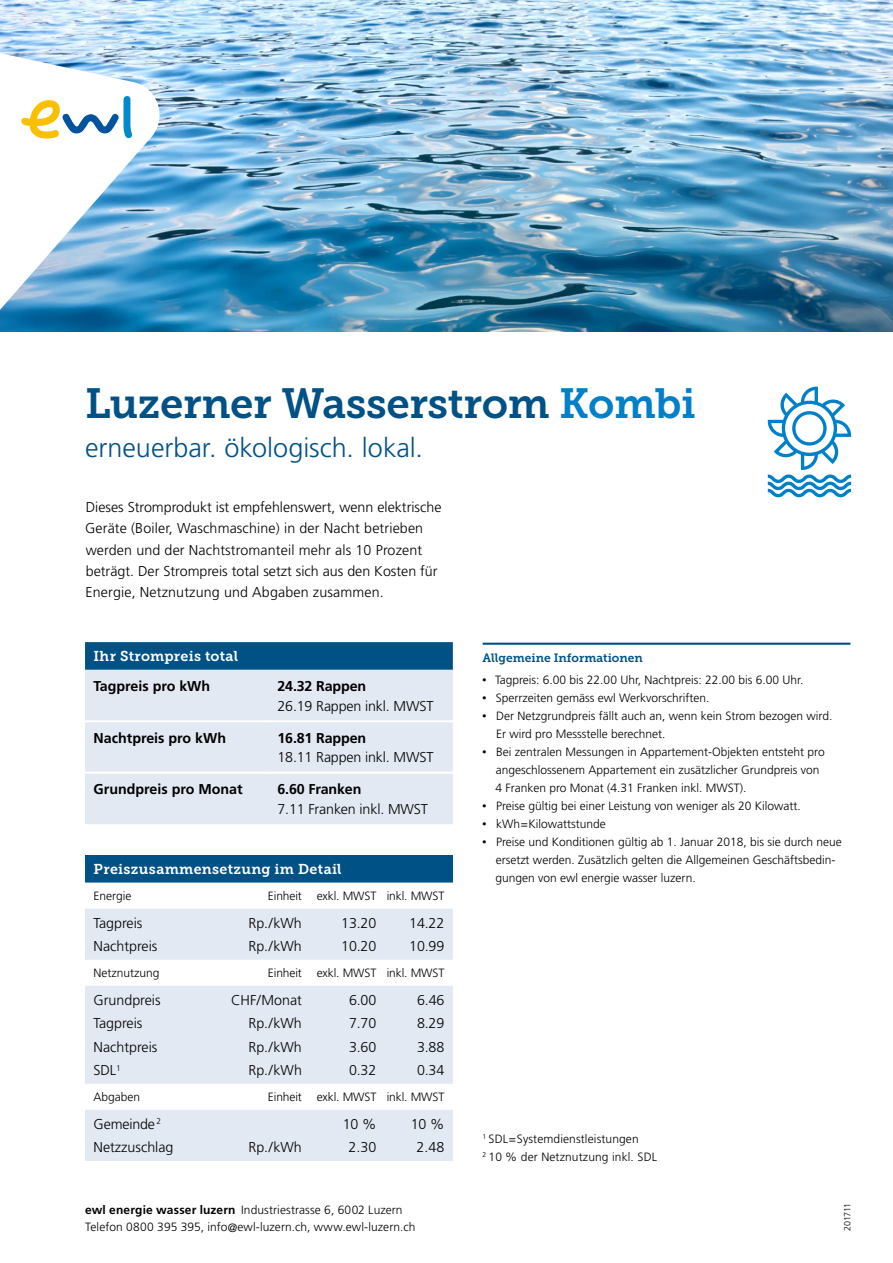
<style>
.page{position:relative;width:893px;height:1263px;background:#fff}
.page>*{position:absolute;margin:0;border:0;box-sizing:border-box;transform-origin:0 0}
.t1{font:42px "Museo Slab 700";letter-spacing:-.01em;color:#005185}
.t2{font:300 27px "Frutiger LT Std";color:#005185}
.t3{font:300 14.25px/21px "Frutiger LT Std";color:#000}
.t4{font:700 14.25px "Frutiger LT Std";color:#000}
.t5{font:14.25px "Museo Slab 700";letter-spacing:.02em;color:#fff}
.t6{font:300 12px/18px "Frutiger LT Std";color:#000}
.t7{font:12px "Museo Slab 700";color:#005185}
.t8{font:300 9px "Frutiger LT Std";letter-spacing:-.025em;color:#000}
.s1{color:#0080c8}
.s2{font-size:9px}
.s3{font-weight:700}
</style>
<div class="page">
<hr style="left:483px;top:643px;width:367px;height:2px;background:#005185">
<svg style="left:85px;top:642px;width:368px;height:28px;background:#035386"></svg>
<div style="left:85px;top:670px;width:368px;height:154px;background:#e2e9f3"></div>
<hr style="left:85px;top:720px;width:184px;height:2px;background:#fff">
<hr style="left:269px;top:720px;width:184px;height:2px;background:#fff">
<hr style="left:85px;top:772px;width:184px;height:2px;background:#fff">
<hr style="left:269px;top:772px;width:184px;height:2px;background:#fff">
<div style="left:85px;top:855px;width:368px;height:27px;background:#005185"></div>
<svg style="left:85px;top:882px;width:368px;height:1px"></svg>
<svg style="left:85px;top:908px;width:368px;height:253px;fill:#e2e9f3"></svg>
<div style="left:85px;top:986px;width:368px;height:98px;background:#e2e9f3"></div>
<svg style="left:768px;top:387px;width:83px;height:110px"></svg>
<img style="left:0;top:0;width:893px;height:332px">
<svg style="left:0;top:53px;width:160px;height:257px"></svg>
<h1 class="t1" style="left:85px;top:380px;width:612px">Luzerner Wasserstrom <span class="s1">Kombi</span></h1>
<h2 class="t2" style="left:85px;top:433px;width:339px">erneuerbar. ökologisch. lokal.</h2>
<p class="t3" style="left:85px;top:497px;width:358px">Dieses Stromprodukt ist empfehlenswert, wenn elektrische Geräte (Boiler, Waschmaschine) in der Nacht betrieben werden und der Nachtstromanteil mehr als 10 Prozent beträgt. Der Strompreis total setzt sich aus den Kosten für Energie, Netznutzung und Abgaben zusammen.</p>
<p class="t5" style="left:94px;top:648px;width:146px">Ihr Strompreis total</p>
<p class="t4" style="left:94px;top:678px;width:118px">Tagpreis pro kWh</p>
<p class="t4" style="left:277px;top:678px;width:90px">24.32 Rappen</p>
<p class="t3" style="left:277px;top:695px;width:158px">26.19 Rappen inkl. MWST</p>
<p class="t4" style="left:94px;top:729px;width:134px">Nachtpreis pro kWh</p>
<p class="t4" style="left:277px;top:729px;width:90px">16.81 Rappen</p>
<p class="t3" style="left:277px;top:747px;width:158px">18.11 Rappen inkl. MWST</p>
<p class="t4" style="left:94px;top:781px;width:151px">Grundpreis pro Monat</p>
<p class="t4" style="left:277px;top:781px;width:85px">6.60 Franken</p>
<p class="t3" style="left:277px;top:798px;width:152px">7.11 Franken inkl. MWST</p>
<p class="t7" style="left:483px;top:651px;width:162px">Allgemeine Informationen</p>
<p class="t6" style="left:482px;top:671px;width:323px"><span class="s2">•</span> Tagpreis: 6.00 bis 22.00 Uhr, Nachtpreis: 22.00 bis 6.00 Uhr.</p>
<p class="t6" style="left:482px;top:689px;width:229px"><span class="s2">•</span> Sperrzeiten gemäss ewl Werkvorschriften.</p>
<p class="t6" style="left:496px;top:707px;width:338px;text-indent:-14px"><span class="s2">•</span> Der Netzgrundpreis fällt auch an, wenn kein Strom bezogen wird.<br>Er wird pro Messstelle berechnet.</p>
<p class="t6" style="left:495px;top:743px;width:331px;text-indent:-13px"><span class="s2">•</span> Bei zentralen Messungen in Appartement-Objekten entsteht pro angeschlossenem Appartement ein zusätzlicher Grundpreis von<br>4 Franken pro Monat (4.31 Franken inkl. MWST).</p>
<p class="t6" style="left:482px;top:797px;width:320px"><span class="s2">•</span> Preise gültig bei einer Leistung von weniger als 20 Kilowatt.</p>
<p class="t6" style="left:482px;top:815px;width:125px"><span class="s2">•</span> kWh=Kilowattstunde</p>
<p class="t6" style="left:496px;top:833px;width:348px;text-indent:-13px"><span class="s2">•</span> Preise und Konditionen gültig ab 1. Januar 2018, bis sie durch neue ersetzt werden. Zusätzlich gelten die Allgemeinen Geschäftsbedin&shy;gungen von ewl energie wasser luzern.</p>
<p class="t5" style="left:94px;top:861px;width:250px">Preiszusammensetzung im Detail</p>
<p class="t6" style="left:94px;top:887px;width:40px">Energie</p>
<p class="t6" style="left:268px;top:887px;width:178px">Einheit exkl. MWST inkl. MWST</p>
<p class="t3" style="left:94px;top:912px;width:50px">Tagpreis</p>
<p class="t3" style="left:248px;top:912px;width:55px">Rp./kWh</p>
<p class="t3" style="left:341px;top:912px;width:37px">13.20</p>
<p class="t3" style="left:409px;top:912px;width:37px">14.22</p>
<p class="t3" style="left:94px;top:936px;width:65px">Nachtpreis</p>
<p class="t3" style="left:248px;top:936px;width:55px">Rp./kWh</p>
<p class="t3" style="left:341px;top:936px;width:37px">10.20</p>
<p class="t3" style="left:409px;top:936px;width:37px">10.99</p>
<p class="t6" style="left:94px;top:964px;width:68px">Netznutzung</p>
<p class="t6" style="left:268px;top:964px;width:178px">Einheit exkl. MWST inkl. MWST</p>
<p class="t3" style="left:94px;top:990px;width:69px">Grundpreis</p>
<p class="t3" style="left:231px;top:990px;width:72px">CHF/Monat</p>
<p class="t3" style="left:349px;top:990px;width:29px">6.00</p>
<p class="t3" style="left:417px;top:990px;width:29px">6.46</p>
<p class="t3" style="left:94px;top:1013px;width:50px">Tagpreis</p>
<p class="t3" style="left:248px;top:1013px;width:55px">Rp./kWh</p>
<p class="t3" style="left:349px;top:1013px;width:29px">7.70</p>
<p class="t3" style="left:417px;top:1013px;width:29px">8.29</p>
<p class="t3" style="left:94px;top:1036px;width:65px">Nachtpreis</p>
<p class="t3" style="left:248px;top:1036px;width:55px">Rp./kWh</p>
<p class="t3" style="left:349px;top:1036px;width:29px">3.60</p>
<p class="t3" style="left:417px;top:1036px;width:29px">3.88</p>
<p class="t3" style="left:94px;top:1060px;width:29px">SDL<sup>1</sup></p>
<p class="t3" style="left:248px;top:1060px;width:55px">Rp./kWh</p>
<p class="t3" style="left:349px;top:1060px;width:29px">0.32</p>
<p class="t3" style="left:417px;top:1060px;width:29px">0.34</p>
<p class="t6" style="left:94px;top:1088px;width:48px">Abgaben</p>
<p class="t6" style="left:268px;top:1088px;width:178px">Einheit exkl. MWST inkl. MWST</p>
<p class="t3" style="left:94px;top:1114px;width:69px">Gemeinde <sup>2</sup></p>
<p class="t3" style="left:343px;top:1114px;width:35px">10 %</p>
<p class="t3" style="left:411px;top:1114px;width:35px">10 %</p>
<p class="t3" style="left:94px;top:1137px;width:81px">Netzzuschlag</p>
<p class="t3" style="left:248px;top:1137px;width:55px">Rp./kWh</p>
<p class="t3" style="left:349px;top:1137px;width:29px">2.30</p>
<p class="t3" style="left:417px;top:1137px;width:29px">2.48</p>
<p class="t6" style="left:483px;top:1130px;width:176px"><sup>1</sup> SDL=Systemdienstleistungen<br><sup>2</sup> 10 % der Netznutzung inkl. SDL</p>
<p class="t6" style="left:85px;top:1202px;width:332px;line-height:16.5px"><span class="s3">ewl energie wasser luzern</span> Industriestrasse 6, 6002 Luzern<br>Telefon 0800 395 395, info@ewl-luzern.ch, www.ewl-luzern.ch</p>
<p class="t8" style="left:842px;top:1231px;width:30px;rotate:-90deg">201711</p>
</div>
